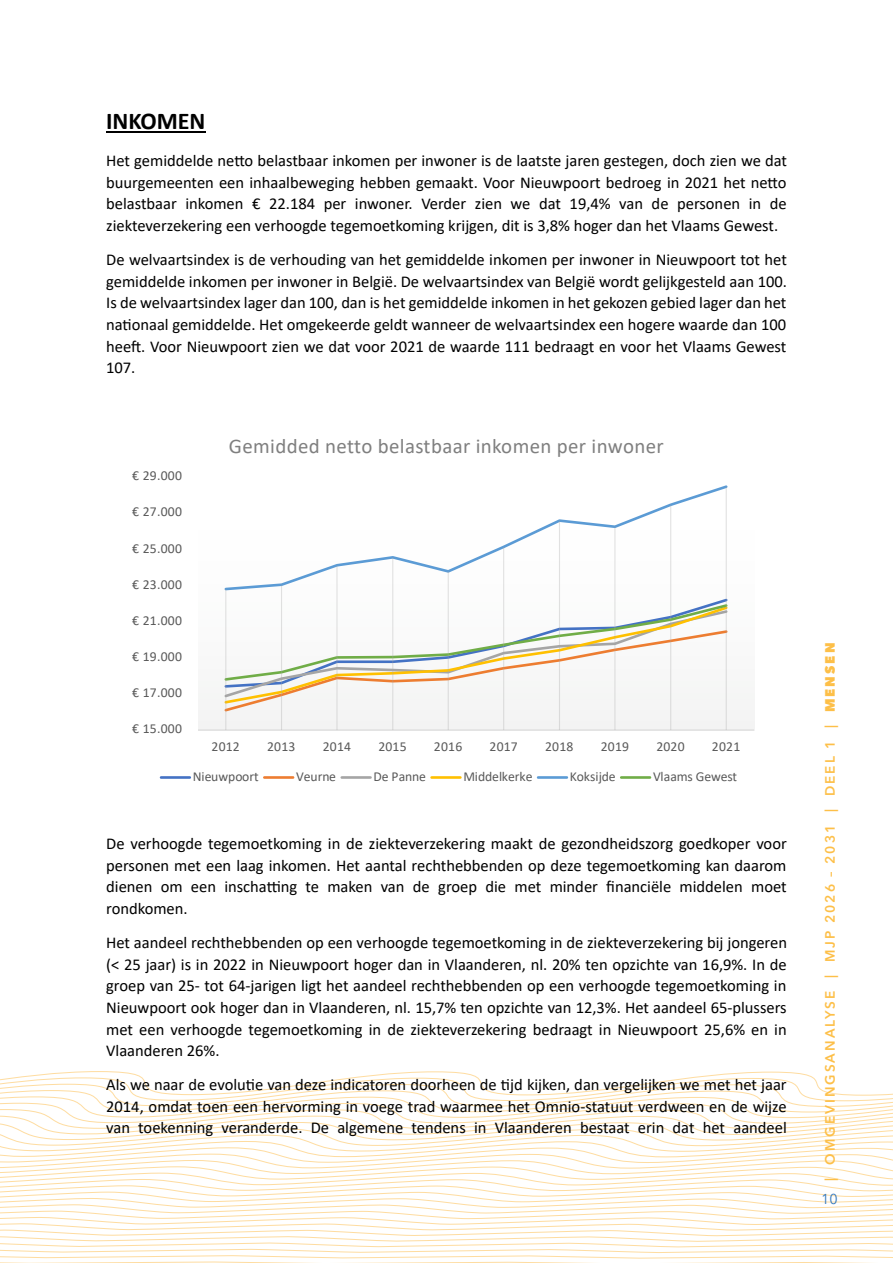
<style>
.page{position:relative;width:893px;height:1263px;background:#fff}
.page>*{position:absolute;margin:0;border:0;box-sizing:border-box;transform-origin:0 0}
.t1{font:700 24.15px "Calibri";letter-spacing:-.005em;color:#000}
.t2{font:20.85px "Calibri";letter-spacing:.015em;color:#7f7f7f}
.t3{font:16.5px/21.8px "Calibri";color:#000;text-align:justify}
.t4{font:14.25px "Avenir Next LT Pro";color:#3378bd}
.t5{font:13.65px "Calibri";letter-spacing:.015em;color:#595959}
.t6{font:13.65px "Calibri";letter-spacing:-.005em;color:#595959}
.t7{font:600 13.5px "Avenir Next LT Pro";letter-spacing:.15em;color:#fdbf48}
.s1{font-weight:800}
</style>
<div class="page">
<svg style="left:0;top:1071px;width:893px;height:192px"></svg>
<hr style="left:106px;top:132px;width:99px;height:1px;background:#000">
<hr style="left:198px;top:729px;width:556px;height:2px;background:#d9d9d9">
<svg style="left:224px;top:485px;width:504px;height:107px"></svg>
<svg style="left:224px;top:602px;width:504px;height:111px"></svg>
<hr style="left:225px;top:589px;width:1px;height:141px;background:#a6a6a6;opacity:.33">
<hr style="left:281px;top:585px;width:1px;height:145px;background:#a6a6a6;opacity:.33">
<hr style="left:336px;top:565px;width:2px;height:165px;background:#a6a6a6;opacity:.33">
<hr style="left:392px;top:557px;width:1px;height:173px;background:#a6a6a6;opacity:.33">
<hr style="left:448px;top:571px;width:1px;height:159px;background:#a6a6a6;opacity:.33">
<hr style="left:503px;top:547px;width:1px;height:183px;background:#a6a6a6;opacity:.33">
<hr style="left:559px;top:521px;width:1px;height:209px;background:#a6a6a6;opacity:.33">
<hr style="left:614px;top:527px;width:1px;height:203px;background:#a6a6a6;opacity:.33">
<hr style="left:670px;top:505px;width:1px;height:225px;background:#a6a6a6;opacity:.33">
<hr style="left:726px;top:487px;width:1px;height:243px;background:#a6a6a6;opacity:.33">
<hr style="left:161px;top:776px;width:29px;height:3px;background:#4472c4">
<hr style="left:264px;top:776px;width:29px;height:3px;background:#ed7d31">
<hr style="left:342px;top:776px;width:29px;height:3px;background:#a5a5a5">
<hr style="left:432px;top:776px;width:28px;height:3px;background:#ffc000">
<hr style="left:538px;top:776px;width:29px;height:3px;background:#5b9bd5">
<hr style="left:621px;top:776px;width:29px;height:3px;background:#70ad47">
<p class="t1" style="left:106px;top:104px;width:101px">INKOMEN</p>
<p class="t3" style="left:106px;top:149px;width:682px">Het gemiddelde neoo belastbaar inkomen per inwoner is de laatste jaren gestegen, doch zien we dat buurgemeenten een inhaalbeweging hebben gemaakt. Voor Nieuwpoort bedroeg in 2021 het neoo belastbaar inkomen € 22.184 per inwoner. Verder zien we dat 19,4% van de personen in de ziekteverzekering een verhoogde tegemoetkoming krijgen, dit is 3,8% hoger dan het Vlaams Gewest.</p>
<p class="t3" style="left:106px;top:248px;width:682px">De welvaartsindex is de verhouding van het gemiddelde inkomen per inwoner in Nieuwpoort tot het gemiddelde inkomen per inwoner in België. De welvaartsindex van België wordt gelijkgesteld aan 100.<br>Is de welvaartsindex lager dan 100, dan is het gemiddelde inkomen in het gekozen gebied lager dan het naYonaal gemiddelde. Het omgekeerde geldt wanneer de welvaartsindex een hogere waarde dan 100 heec. Voor Nieuwpoort zien we dat voor 2021 de waarde 111 bedraagt en voor het Vlaams Gewest 107.</p>
<p class="t5" style="left:132px;top:466px;width:51px">€ 29.000</p>
<p class="t5" style="left:132px;top:502px;width:51px">€ 27.000</p>
<p class="t5" style="left:132px;top:539px;width:51px">€ 25.000</p>
<p class="t5" style="left:132px;top:575px;width:51px">€ 23.000</p>
<p class="t5" style="left:132px;top:611px;width:51px">€ 21.000</p>
<p class="t5" style="left:132px;top:647px;width:51px">€ 19.000</p>
<p class="t5" style="left:132px;top:683px;width:51px">€ 17.000</p>
<p class="t5" style="left:132px;top:719px;width:51px">€ 15.000</p>
<p class="t2" style="left:229px;top:431px;width:436px">Gemidded netto belastbaar inkomen per inwoner</p>
<p class="t5" style="left:212px;top:737px;width:30px">2012</p>
<p class="t5" style="left:267px;top:737px;width:30px">2013</p>
<p class="t5" style="left:323px;top:737px;width:30px">2014</p>
<p class="t5" style="left:378px;top:737px;width:30px">2015</p>
<p class="t5" style="left:434px;top:737px;width:30px">2016</p>
<p class="t5" style="left:490px;top:737px;width:30px">2017</p>
<p class="t5" style="left:545px;top:737px;width:30px">2018</p>
<p class="t5" style="left:601px;top:737px;width:30px">2019</p>
<p class="t5" style="left:656px;top:737px;width:30px">2020</p>
<p class="t5" style="left:712px;top:737px;width:30px">2021</p>
<p class="t6" style="left:193px;top:767px;width:67px">Nieuwpoort</p>
<p class="t5" style="left:296px;top:767px;width:41px">Veurne</p>
<p class="t5" style="left:374px;top:767px;width:54px">De Panne</p>
<p class="t6" style="left:463px;top:767px;width:71px">Middelkerke</p>
<p class="t5" style="left:570px;top:767px;width:47px">Koksijde</p>
<p class="t6" style="left:653px;top:767px;width:86px">Vlaams Gewest</p>
<p class="t3" style="left:106px;top:832px;width:682px">De verhoogde tegemoetkoming in de ziekteverzekering maakt de gezondheidszorg goedkoper voor personen met een laag inkomen. Het aantal rechthebbenden op deze tegemoetkoming kan daarom dienen om een inscharng te maken van de groep die met minder financiële middelen moet rondkomen.</p>
<p class="t3" style="left:106px;top:931px;width:682px">Het aandeel rechthebbenden op een verhoogde tegemoetkoming in de ziekteverzekering bij jongeren (&lt; 25 jaar) is in 2022 in Nieuwpoort hoger dan in Vlaanderen, nl. 20% ten opzichte van 16,9%. In de groep van 25- tot 64-jarigen ligt het aandeel rechthebbenden op een verhoogde tegemoetkoming in Nieuwpoort ook hoger dan in Vlaanderen, nl. 15,7% ten opzichte van 12,3%. Het aandeel 65-plussers met een verhoogde tegemoetkoming in de ziekteverzekering bedraagt in Nieuwpoort 25,6% en in Vlaanderen 26%.</p>
<p class="t3" style="left:106px;top:1073px;width:682px">Als we naar de evoluYe van deze indicatoren doorheen de Yjd kijken, dan vergelijken we met het jaar 2014, omdat toen een hervorming in voege trad waarmee het Omnio-statuut verdween en de wijze van toekenning veranderde. De algemene tendens in Vlaanderen bestaat erin dat het aandeel</p>
<p class="t7" style="left:822px;top:1180px;width:539px;rotate:-90deg">| OMGEVINGSANALYSE | MJP 2026 – 2031 | DEEL 1 | <span class="s1">MENSEN</span></p>
<p class="t4" style="left:821px;top:1191px;width:18px">10</p>
</div>
